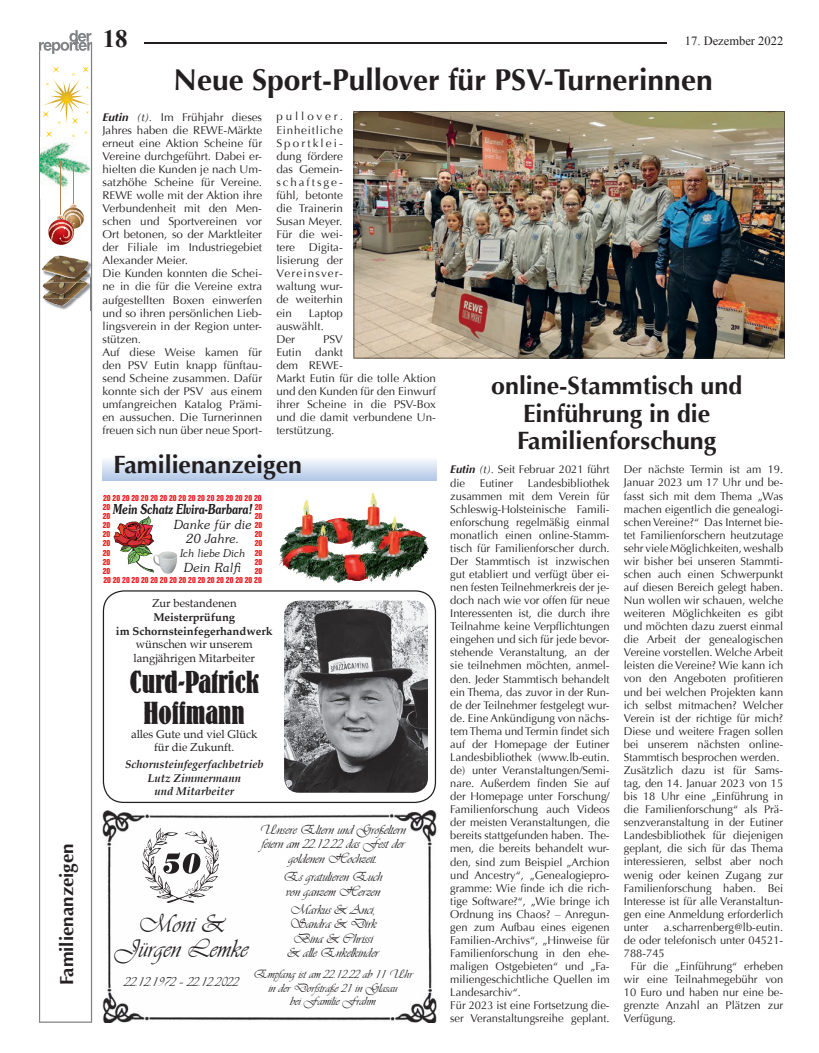
<style>
.page{position:relative;width:819px;height:1053px;background:#fff}
.page>*{position:absolute;margin:0;border:0;box-sizing:border-box;transform-origin:0 0}
.t1{font:700 condensed 31.25px/31.2px "Bernhard Std";color:#231f20;text-align:center}
.t2{font:700 30px "Optima";color:#231f20}
.t3{font:26.25px/25px "Vivaldii";color:#231f20;text-align:center;scale:.96 1}
.t4{font:700 25px/27.5px "Optima";color:#231f20;text-align:center}
.t5{font:700 25px "Times New Roman";color:#231f20}
.t6{font:700 18.75px "Optima";color:#231f20}
.t7{font:italic 600 15px "Souvenir Itc T";color:#231f20;scale:.74 1}
.t8{font:13.75px/14.2px "Vivaldii";color:#231f20;text-align:center}
.t9{font:12.5px/13.8px "Vivaldii";color:#231f20;text-align:center}
.t10{font:italic 300 12.5px/13.8px "Souvenir";color:#231f20;text-align:center}
.t11{font:12.5px "Times New Roman";color:#231f20}
.t12{font:11.25px/13px "Optima";color:#231f20}
.t13{font:11.25px/13.5px "Palatino";color:#231f20;text-align:center}
.t14{font:italic 700 11.25px/13.5px "Palatino";color:#231f20;text-align:center}
.t15{font:italic 300 10.62px "Souvenir";color:#231f20}
.t16{font:7.62px/9.1px "Helvetica Inserat LT Std";color:#ee1d23;text-align:justify}
.s1{font-weight:700;font-style:italic}
.s2{font-style:italic}
.s3{font-weight:700}
</style>
<div class="page">
<hr style="left:144px;top:43px;width:522px;height:1px;background:#231f20">
<svg style="left:114px;top:516px;width:40px;height:56px"></svg>
<img style="left:153px;top:551px;width:24px;height:23px">
<div style="left:103px;top:590px;width:333px;height:213px;border:1px solid #231f20;border-radius:21px"></div>
<img style="left:284px;top:600px;width:144px;height:192px">
<img style="left:103px;top:810px;width:333px;height:212px">
<img style="left:142px;top:828px;width:79px;height:74px">
<svg style="left:163px;top:852px;width:37px;height:21px"></svg>
<svg style="left:39px;top:54px;width:53px;height:968px"></svg>
<svg style="left:39px;top:30px;width:53px;height:24px"></svg>
<img style="left:44px;top:298px;width:33px;height:12px">
<img style="left:43px;top:296px;width:29px;height:10px">
<svg style="left:41px;top:66px;width:51px;height:59px"></svg>
<svg style="left:46px;top:131px;width:6px;height:6px"></svg>
<img style="left:44px;top:294px;width:33px;height:4px">
<img style="left:43px;top:282px;width:34px;height:12px">
<svg style="left:44px;top:278px;width:8px;height:18px"></svg>
<svg style="left:77px;top:257px;width:16px;height:53px"></svg>
<img style="left:46px;top:278px;width:42px;height:4px">
<img style="left:42px;top:256px;width:46px;height:22px">
<img style="left:41px;top:137px;width:49px;height:62px">
<hr style="left:73px;top:161px;width:1px;height:43px;background:#b4854b">
<img style="left:77px;top:207px;width:7px;height:22px">
<img style="left:77px;top:210px;width:7px;height:16px">
<hr style="left:61px;top:161px;width:1px;height:54px;background:#b4854b">
<img style="left:48px;top:219px;width:26px;height:26px">
<img style="left:48px;top:222px;width:26px;height:20px">
<svg style="left:57px;top:203px;width:20px;height:27px"></svg>
<svg style="left:103px;top:459px;width:333px;height:22px;background:#d1def0"></svg>
<img style="left:279px;top:494px;width:93px;height:64px">
<img style="left:353px;top:111px;width:431px;height:247px">
<p class="t6" style="left:56px;top:985px;width:143px;rotate:-90deg">Familienanzeigen</p>
<p class="t5" style="left:103px;top:21px;width:26px">18</p>
<p class="t11" style="left:685px;top:32px;width:100px">17. Dezember 2022</p>
<p class="t2" style="left:174px;top:62px;width:540px">Neue Sport-Pullover für PSV-Turnerinnen</p>
<p class="t12" style="left:102px;top:110px;width:161px"><span class="s1">Eutin</span> <span class="s2">(t).</span> Im Frühjahr dieses<br>Jahres haben die REWE-Märkte erneut eine Aktion Scheine für<br>Vereine durchgeführt. Dabei er&shy;hielten die Kunden je nach Um&shy;satzhöhe Scheine für Vereine.<br>REWE wolle mit der Aktion ihre<br>Verbundenheit mit den Men&shy;schen und Sportvereinen vor<br>Ort betonen, so der Marktleiter der Filiale im Industriegebiet<br>Alexander Meier.<br>Die Kunden konnten die Schei&shy;ne in die für die Vereine extra aufgestellten Boxen einwerfen und so ihren persönlichen Lieb&shy;lingsverein in der Region unter&shy;stützen.<br>Auf diese Weise kamen für den PSV Eutin knapp fünftau&shy;send Scheine zusammen. Dafür konnte sich der PSV aus einem umfangreichen Katalog Prämi&shy;en aussuchen. Die Turnerinnen freuen sich nun über neue Sport-</p>
<p class="t12" style="left:276px;top:110px;width:68px;text-align:justify">pullover.<br>Einheitliche Sportklei&shy;dung fördere das Gemein&shy;schaftsge&shy;fühl, betonte die Trainerin Susan Meyer.<br>Für die wei&shy;tere Digita&shy;lisierung der Vereinsver&shy;waltung wur&shy;de weiterhin ein</p>
<p class="t12" style="left:276px;top:306px;width:68px;text-indent:32px">Laptop auswählt.<br>Der</p>
<p class="t12" style="left:276px;top:332px;width:161px;text-indent:47px">PSV<br>Eutin dankt<br>dem REWE-<br>Markt Eutin für die tolle Aktion und den Kunden für den Einwurf ihrer Scheine in die PSV-Box und die damit verbundene Un&shy;terstützung.</p>
<p class="t4" style="left:113px;top:451px;width:190px">Familienanzeigen</p>
<p class="t16" style="left:103px;top:493px;width:160px">20 20 20 20 20 20 20 20 20 20 20 20 20 20 20 20 20</p>
<p class="t16" style="left:103px;top:502px;width:9px">20<br>20<br>20<br>20<br>20<br>20<br>20<br>20</p>
<p class="t16" style="left:255px;top:502px;width:9px">20<br>20<br>20<br>20<br>20<br>20<br>20<br>20</p>
<p class="t13" style="left:116px;top:596px;width:158px">Zur bestandenen<br><span class="s3">Meisterprüfung<br>im Schornsteinfegerhandwerk </span>wünschen wir unserem langjährigen Mitarbeiter</p>
<p class="t1" style="left:129px;top:666px;width:131px">Curd-Patrick<br>Hoffmann</p>
<p class="t13" style="left:131px;top:726px;width:128px">alles Gute und viel Glück für die Zukunft.</p>
<p class="t14" style="left:125px;top:757px;width:140px">Schornsteinfegerfachbetrieb<br>Lutz Zimmermann<br>und Mitarbeiter</p>
<p class="t8" style="left:260px;top:822px;width:147px">Unsere Eltern und Großeltern feiern am 22.12.22 das Fest der goldenen Hochzeit.</p>
<p class="t8" style="left:283px;top:869px;width:100px;text-align:left">Es gratulieren Euch von ganzem Herzen</p>
<p class="t8" style="left:287px;top:902px;width:93px">Markus &amp; Anci,<br>Sandra &amp; Dirk<br>Bina &amp; Chrissi &amp; alle Enkelkinder</p>
<p class="t9" style="left:253px;top:966px;width:160px">Empfang ist am 22.12.22 ab 11 Uhr in der Dorfstraße 21 in Glasau<br>bei Familie Frahm</p>
<p class="t7" style="left:113px;top:500px;width:190px">Mein Schatz Elvira-Barbara!</p>
<p class="t10" style="left:174px;top:517px;width:80px">Danke für die<br>20 Jahre.</p>
<p class="t15" style="left:180px;top:546px;width:67px">Ich liebe Dich</p>
<p class="t10" style="left:184px;top:560px;width:60px">Dein Ralfi</p>
<p class="t16" style="left:103px;top:575px;width:160px">20 20 20 20 20 20 20 20 20 20 20 20 20 20 20 20 20</p>
<p class="t3" style="left:115px;top:911px;width:140px">Moni &amp;<br>Jürgen Lemke</p>
<p class="t8" style="left:124px;top:974px;width:116px">22.12.1972 – 22.12.2022</p>
<p class="t4" style="left:491px;top:372px;width:252px">online-Stammtisch und<br>Einführung in die<br>Familienforschung</p>
<p class="t12" style="left:450px;top:463px;width:161px"><span class="s1">Eutin</span> <span class="s2">(t).</span> Seit Februar 2021 führt die</p>
<p class="t12" style="left:450px;top:476px;width:161px;text-indent:78px">Landesbibliothek zusammen mit dem Verein für<br>Schleswig-Holsteinische Famili&shy;enforschung regelmäßig einmal monatlich einen online-Stamm&shy;tisch für Familienforscher durch.<br>Der Stammtisch ist inzwischen gut etabliert und verfügt über ei&shy;nen festen Teilnehmerkreis der je&shy;doch nach wie vor offen für neue<br>Interessenten ist, die durch ihre<br>Teilnahme keine Verpflichtungen eingehen und sich für jede bevor&shy;stehende Veranstaltung, an der sie teilnehmen möchten, anmel&shy;den. Jeder Stammtisch behandelt ein Thema, das zuvor in der Run&shy;de der Teilnehmer festgelegt wur&shy;de. Eine Ankündigung von nächs&shy;tem Thema und Termin findet sich auf der Homepage der Eutiner<br>Landesbibliothek (www.lb-eutin. de) unter Veranstaltungen/Semi&shy;nare. Außerdem finden Sie auf der Homepage unter Forschung/<br>Familienforschung auch Videos der meisten Veranstaltungen, die bereits stattgefunden haben. The&shy;men, die bereits behandelt wur&shy;den, sind zum Beispiel „Archion und Ancestry“, „Genealogiepro&shy;gramme: Wie finde ich die rich&shy;tige Software?“, „Wie bringe ich<br>Ordnung ins Chaos? – Anregun&shy;gen zum Aufbau eines eigenen<br>Familien-Archivs“, „Hinweise für<br>Familienforschung in den ehe&shy;maligen Ostgebieten“ und „Fa&shy;miliengeschichtliche Quellen im<br>Landesarchiv“.<br>Für 2023 ist eine Fortsetzung die&shy;ser Veranstaltungsreihe geplant.</p>
<p class="t12" style="left:480px;top:476px;width:35px">Eutiner</p>
<p class="t12" style="left:623px;top:463px;width:161px">Der nächste Termin ist am 19.<br>Januar 2023 um 17 Uhr und be&shy;fasst sich mit dem Thema „Was machen eigentlich die genealogi&shy;schen Vereine?“ Das Internet bie&shy;tet Familienforschern heutzutage sehr viele Möglichkeiten, weshalb wir bisher bei unseren Stammti&shy;schen auch einen Schwerpunkt auf diesen Bereich gelegt haben.<br>Nun wollen wir schauen, welche weiteren Möglichkeiten es gibt und möchten dazu zuerst einmal die Arbeit der genealogischen<br>Vereine vorstellen. Welche Arbeit leisten die Vereine? Wie kann ich von den Angeboten profitieren und bei welchen Projekten kann ich selbst mitmachen? Welcher<br>Verein ist der richtige für mich?<br>Diese und weitere Fragen sollen bei unserem nächsten online-<br>Stammtisch besprochen werden.<br>Zusätzlich dazu ist für Sams&shy;tag, den 14. Januar 2023 von 15 bis 18 Uhr eine „Einführung in die Familienforschung“ als Prä&shy;senzveranstaltung in der Eutiner<br>Landesbibliothek für diejenigen geplant, die sich für das Thema interessieren, selbst aber noch wenig oder keinen Zugang zur<br>Familienforschung haben. Bei<br>Interesse ist für alle Veranstaltun&shy;gen eine Anmeldung erforderlich unter</p>
<p class="t12" style="left:663px;top:920px;width:121px">a.scharrenberg@lb-eutin.</p>
<p class="t12" style="left:623px;top:933px;width:161px">de oder telefonisch unter 04521-</p>
<p class="t12" style="left:623px;top:946px;width:42px">788-745</p>
<p class="t12" style="left:631px;top:959px;width:154px">Für die „Einführung“ erheben</p>
<p class="t12" style="left:623px;top:972px;width:161px">wir eine Teilnahmegebühr von</p>
<p class="t12" style="left:623px;top:985px;width:161px">10 Euro und haben nur eine be-</p>
<p class="t12" style="left:623px;top:998px;width:161px">grenzte Anzahl an Plätzen zur</p>
<p class="t12" style="left:623px;top:1012px;width:54px">Verfügung.</p>
</div>
